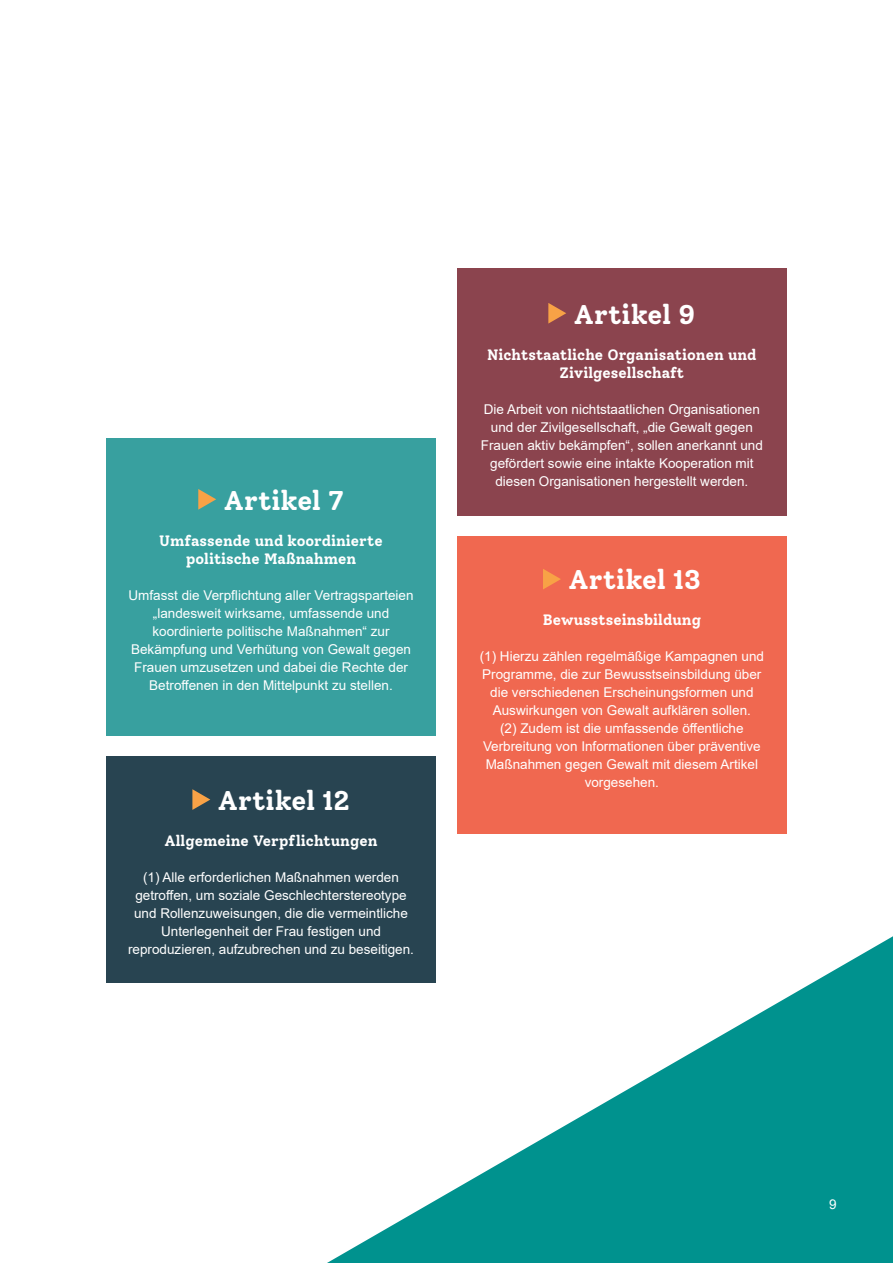
<style>
.page{position:relative;width:893px;height:1263px;background:#fff}
.page>*{position:absolute;margin:0;border:0;box-sizing:border-box;transform-origin:0 0}
.t1{font:700 27px "Solway";color:#fff}
.t2{font:700 15px/18px "Solway";color:#fff;text-align:center}
.t3{font:13.5px/18px "Arial";color:#fff;text-align:center}
</style>
<div class="page">
<svg style="left:327px;top:936px;width:566px;height:327px;fill:#00928e"></svg>
<div style="left:106px;top:756px;width:330px;height:226px;background:#284451"></div>
<div style="left:457px;top:536px;width:330px;height:297px;background:#f06850"></div>
<div style="left:106px;top:438px;width:330px;height:298px;background:#38a09f"></div>
<div style="left:457px;top:268px;width:330px;height:248px;background:#8b444e"></div>
<svg style="left:192px;top:789px;width:18px;height:21px"></svg>
<svg style="left:543px;top:569px;width:18px;height:20px"></svg>
<svg style="left:198px;top:489px;width:18px;height:21px"></svg>
<svg style="left:548px;top:303px;width:18px;height:21px"></svg>
<h1 class="t1" style="left:224px;top:483px;width:122px">Artikel 7</h1>
<p class="t2" style="left:159px;top:531px;width:225px">Umfassende und koordinierte politische Maßnahmen</p>
<p class="t3" style="left:128px;top:586px;width:287px">Umfasst die Verpflichtung aller Vertragsparteien „landesweit wirksame, umfassende und koordinierte politische Maßnahmen“ zur Bekämpfung und Verhütung von Gewalt gegen Frauen umzusetzen und dabei die Rechte der Betroffenen in den Mittelpunkt zu stellen.</p>
<h1 class="t1" style="left:218px;top:784px;width:133px">Artikel 12</h1>
<p class="t2" style="left:165px;top:832px;width:214px">Allgemeine Verpflichtungen</p>
<p class="t3" style="left:128px;top:868px;width:287px">(1) Alle erforderlichen Maßnahmen werden getroffen, um soziale Geschlechterstereotype und Rollenzuweisungen, die die vermeintliche Unterlegenheit der Frau festigen und reproduzieren, aufzubrechen und zu beseitigen.</p>
<h1 class="t1" style="left:574px;top:297px;width:123px">Artikel 9</h1>
<p class="t2" style="left:487px;top:345px;width:271px">Nichtstaatliche Organisationen und<br>Zivilgesellschaft</p>
<p class="t3" style="left:481px;top:400px;width:284px">Die Arbeit von nichtstaatlichen Organisationen und der Zivilgesellschaft, „die Gewalt gegen Frauen aktiv bekämpfen“, sollen anerkannt und gefördert sowie eine intakte Kooperation mit diesen Organisationen hergestellt werden.</p>
<h1 class="t1" style="left:568px;top:563px;width:134px">Artikel 13</h1>
<p class="t2" style="left:543px;top:611px;width:160px">Bewusstseinsbildung</p>
<p class="t3" style="left:480px;top:648px;width:286px">(1) Hierzu zählen regelmäßige Kampagnen und Programme, die zur Bewusstseinsbildung über die verschiedenen Erscheinungsformen und Auswirkungen von Gewalt aufklären sollen.<br>(2) Zudem ist die umfassende öffentliche Verbreitung von Informationen über präventive Maßnahmen gegen Gewalt mit diesem Artikel vorgesehen.</p>
<p class="t3" style="left:829px;top:1195px;width:9px">9</p>
</div>
